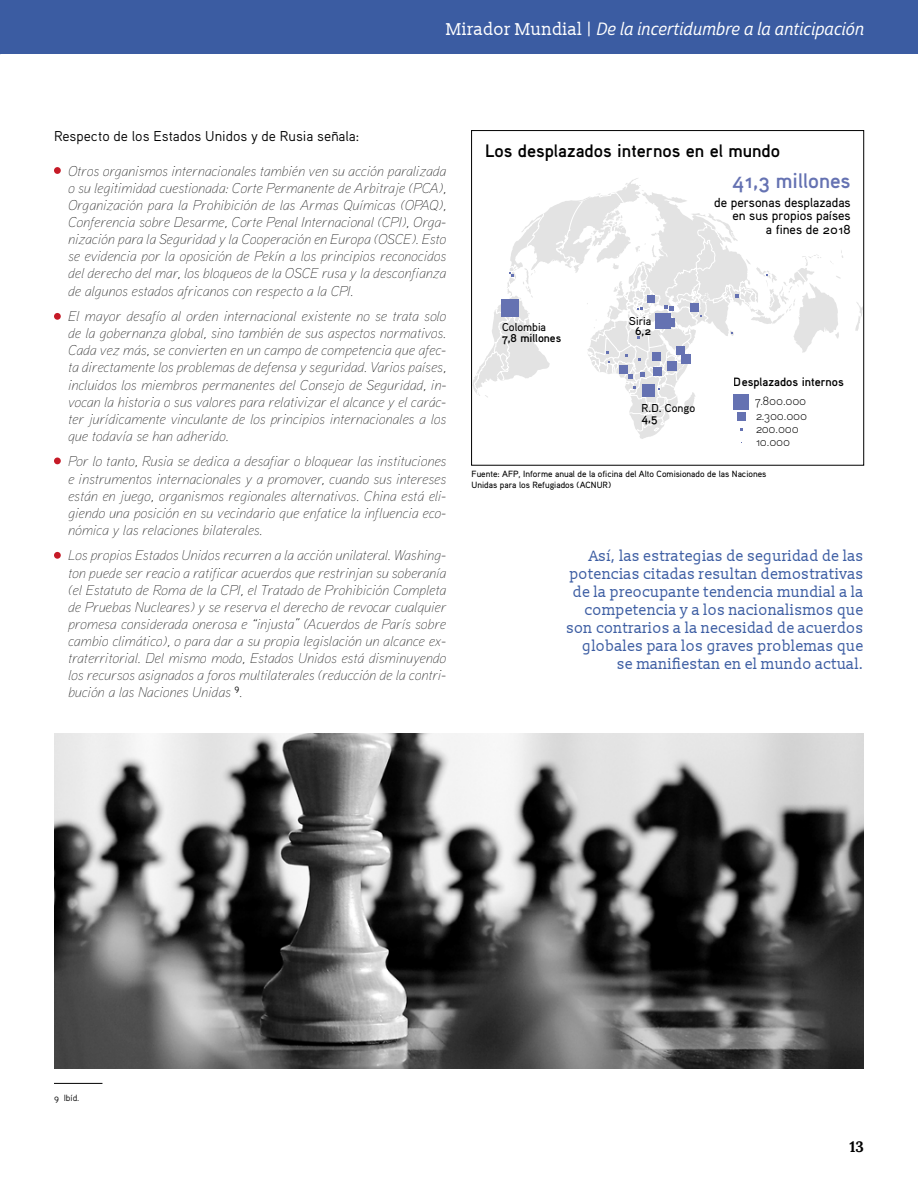
<style>
.page{position:relative;width:918px;height:1188px;background:#fff}
.page>*{position:absolute;margin:0;border:0;box-sizing:border-box;transform-origin:0 0}
.t1{font:21px "Aaux Pro Bold OSF";color:#6572b2}
.t2{font:18px "Aaux Pro Bold OSF";color:#000}
.t3{font:17.25px "Cabrito Sans Con Med It";color:#fff}
.t4{font:15px/18px "Slabo 13 px";color:#3b5ca2;text-align:right}
.t5{font:700 15px "Lora";color:#000}
.t6{font:14.25px/17.1px "Aaux Pro Thin Italic OSF";color:#000;text-align:justify}
.t7{font:14.25px "Aaux Pro Regular OSF";color:#000}
.t8{font:13.05px/13.5px "Aaux Pro Medium OSF";color:#000;text-align:right}
.t9{font:12px/14.7px "Aaux Pro Light OSF";letter-spacing:-.02em;color:#000}
.t10{font:12px "Aaux Pro Bold OSF";color:#000}
.t11{font:11.4px "Aaux Pro Medium OSF";color:#000}
.t12{font:11.4px "Aaux Pro Bold OSF";color:#000}
.t13{font:9px/10.8px "Aaux Pro Medium OSF";color:#000}
.t14{font:9px "Aaux Pro Regular OSF";color:#000}
.s1{font-family:"Slabo 13 px"}
.s2{font-family:"Aaux Pro Regular OSF"}
</style>
<div class="page">
<div style="left:0;top:0;width:918px;height:54px;background:#3b5ca2"></div>
<img style="left:54px;top:734px;width:810px;height:335px">
<svg style="left:473px;top:178px;width:389px;height:261px"></svg>
<svg style="left:474px;top:192px;width:333px;height:239px"></svg>
<svg style="left:677px;top:356px;width:9px;height:16px"></svg>
<svg style="left:598px;top:330px;width:6px;height:3px"></svg>
<div style="left:502px;top:299px;width:17px;height:18px;background:#6572b2"></div>
<div style="left:642px;top:384px;width:13px;height:13px;background:#6572b2"></div>
<div style="left:681px;top:354px;width:10px;height:10px;background:#6572b2"></div>
<div style="left:667px;top:361px;width:10px;height:10px;background:#6572b2"></div>
<div style="left:619px;top:365px;width:9px;height:9px;background:#6572b2"></div>
<div style="left:676px;top:346px;width:9px;height:9px;background:#6572b2"></div>
<div style="left:652px;top:353px;width:9px;height:8px;background:#6572b2"></div>
<svg style="left:628px;top:374px;width:5px;height:5px"></svg>
<svg style="left:639px;top:359px;width:29px;height:18px"></svg>
<svg style="left:509px;top:273px;width:5px;height:3px"></svg>
<svg style="left:637px;top:237px;width:101px;height:110px"></svg>
<div style="left:733px;top:394px;width:16px;height:15px;background:#6572b2"></div>
<div style="left:737px;top:412px;width:8px;height:9px;background:#6572b2"></div>
<div style="left:471px;top:130px;width:393px;height:336px;border:1px solid #000"></div>
<div style="left:54px;top:167px;width:7px;height:7px;background:#c61a27;border-radius:50%"></div>
<div style="left:54px;top:313px;width:7px;height:7px;background:#c61a27;border-radius:50%"></div>
<div style="left:54px;top:458px;width:7px;height:6px;background:#c61a27;border-radius:50%"></div>
<div style="left:54px;top:552px;width:7px;height:7px;background:#c61a27;border-radius:50%"></div>
<hr style="left:54px;top:1083px;width:48px;height:1px;background:#000">
<p class="t3" style="left:446px;top:19px;width:419px"><span class="s1">Mirador Mundial</span> <span class="s2">|</span> De la incertidumbre a la anticipación</p>
<p class="t7" style="left:54px;top:128px;width:307px">Respecto de los Estados Unidos y de Rusia señala:</p>
<p class="t6" style="left:68px;top:162px;width:380px">Otros organismos internacionales también ven su acción paralizada o su legitimidad cuestionada: Corte Permanente de Arbitraje (PCA), Organización para la Prohibición de las Armas Químicas (OPAQ), Conferencia sobre Desarme, Corte Penal Internacional (CPI), Orga&shy;nización para la Seguridad y la Cooperación en Europa (OSCE). Esto se evidencia por la oposición de Pekín a los principios reconocidos del derecho del mar, los bloqueos de la OSCE rusa y la desconfianza de algunos estados africanos con respecto a la CPI.</p>
<p class="t6" style="left:68px;top:307px;width:380px">El mayor desafío al orden internacional existente no se trata solo de la gobernanza global, sino también de sus aspectos normativos.<br>Cada vez más, se convierten en un campo de competencia que afec&shy;ta directamente los problemas de defensa y seguridad. Varios países, incluidos los miembros permanentes del Consejo de Seguridad, in&shy;vocan la historia o sus valores para relativizar el alcance y el carác&shy;ter jurídicamente vinculante de los principios internacionales a los que todavía se han adherido.</p>
<p class="t6" style="left:68px;top:453px;width:380px">Por lo tanto, Rusia se dedica a desafiar o bloquear las instituciones e instrumentos internacionales y a promover, cuando sus intereses están en juego, organismos regionales alternativos. China está eli&shy;giendo una posición en su vecindario que enfatice la influencia eco&shy;nómica y las relaciones bilaterales.</p>
<p class="t6" style="left:68px;top:547px;width:380px">Los propios Estados Unidos recurren a la acción unilateral. Washing&shy;ton puede ser reacio a ratificar acuerdos que restrinjan su soberanía (el Estatuto de Roma de la CPI, el Tratado de Prohibición Completa de Pruebas Nucleares) y se reserva el derecho de revocar cualquier promesa considerada onerosa e “injusta” (Acuerdos de París sobre cambio climático), o para dar a su propia legislación un alcance ex&shy;traterritorial. Del mismo modo, Estados Unidos está disminuyendo los recursos asignados a foros multilaterales (reducción de la contri&shy;bución a las Naciones Unidas <sup>9</sup>.</p>
<p class="t4" style="left:566px;top:546px;width:299px">Así, las estrategias de seguridad de las potencias citadas resultan demostrativas de la preocupante tendencia mundial a la competencia y a los nacionalismos que son contrarios a la necesidad de acuerdos globales para los graves problemas que se manifiestan en el mundo actual.</p>
<p class="t2" style="left:485px;top:139px;width:297px">Los desplazados internos en el mundo</p>
<h1 class="t1" style="left:732px;top:167px;width:120px">41,3 millones</h1>
<p class="t8" style="left:714px;top:195px;width:138px">de personas desplazadas en sus propios países<br>a fines de 2018</p>
<p class="t11" style="left:629px;top:314px;width:24px">Siria</p>
<p class="t11" style="left:502px;top:320px;width:46px">Colombia</p>
<p class="t12" style="left:635px;top:324px;width:18px">6,2</p>
<p class="t12" style="left:502px;top:330px;width:61px">7,8 millones</p>
<p class="t10" style="left:734px;top:374px;width:111px">Desplazados internos</p>
<p class="t9" style="left:755px;top:393px;width:53px">7.800.000<br>2.300.000</p>
<p class="t9" style="left:755px;top:422px;width:45px;line-height:12.6px">200.000<br>10.000</p>
<p class="t11" style="left:642px;top:401px;width:55px">R.D. Congo</p>
<p class="t12" style="left:642px;top:411px;width:17px">4,5</p>
<p class="t13" style="left:472px;top:469px;width:296px">Fuente: AFP, Informe anual de la oficina del Alto Comisionado de las Naciones<br>Unidas para los Refugiados (ACNUR)</p>
<p class="t14" style="left:54px;top:1093px;width:27px">9 Ibíd.</p>
<p class="t5" style="left:850px;top:1134px;width:16px">13</p>
</div>
